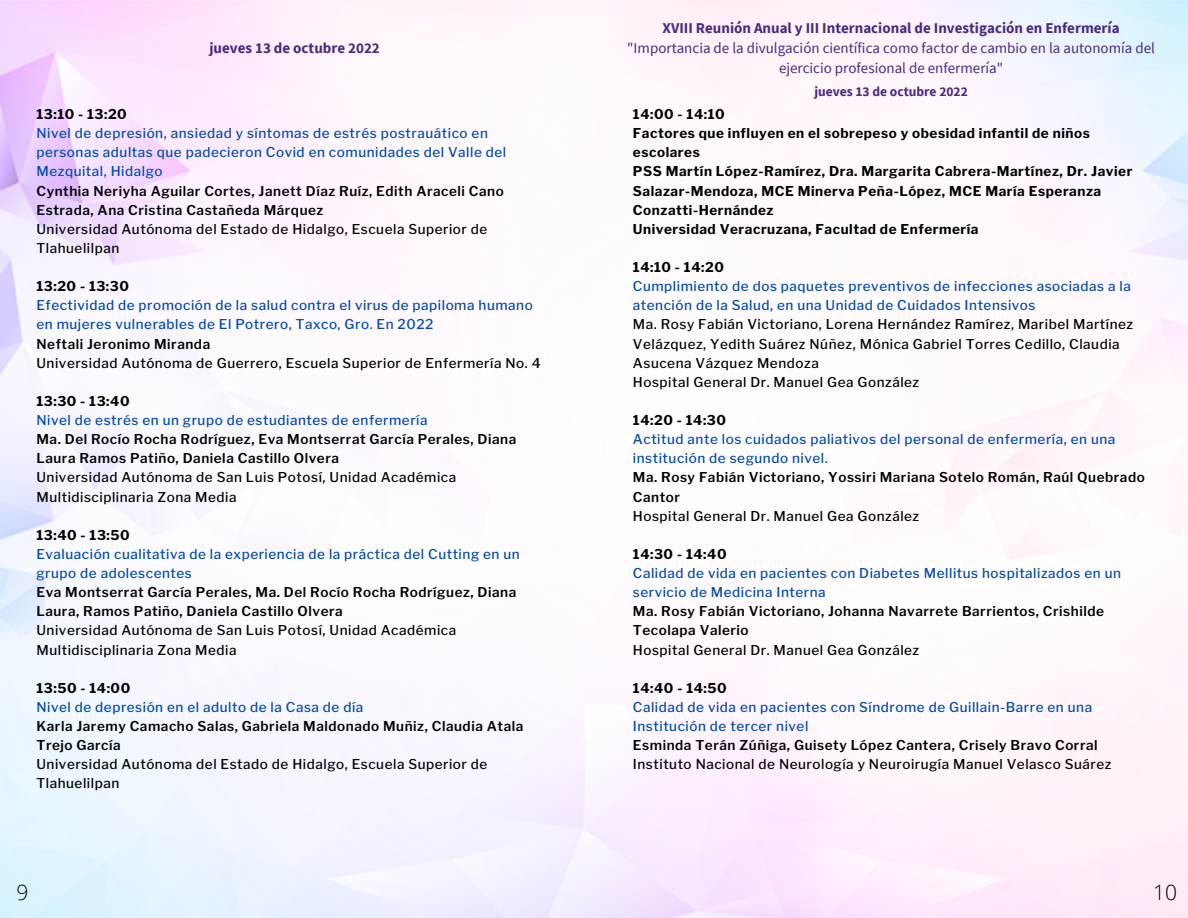
<style>
.page{position:relative;width:1188px;height:918px;background:#fff}
.page>*{position:absolute;margin:0;border:0;box-sizing:border-box;transform-origin:0 0}
.t1{font:300 21px "Open Sans";color:#000}
.t2{font:15px/20.2px "Source Sans Pro";color:#492b7f;text-align:center}
.t3{font:700 15px "Source Sans Pro";color:#492b7f}
.t4{font:500 13.5px/19.2px "Libre Franklin";letter-spacing:.04em;color:#004aad}
.t5{font:500 13.5px/19.2px "Libre Franklin";letter-spacing:.04em;color:#000}
.t6{font:600 13.5px/19.2px "Libre Franklin";letter-spacing:.04em;color:#000}
.t7{font:700 13.5px/19.2px "Libre Franklin";letter-spacing:.04em;color:#000}
.t8{font:700 13.5px "Source Sans Pro";color:#492b7f}
</style>
<div class="page">
<p class="t3" style="left:209px;top:38px;width:172px">jueves 13 de octubre 2022</p>
<p class="t7" style="left:36px;top:105px;width:92px">13:10 - 13:20</p>
<p class="t4" style="left:36px;top:124px;width:471px">Nivel de depresión, ansiedad y síntomas de estrés postrauático en personas adultas que padecieron Covid en comunidades del Valle del<br>Mezquital, Hidalgo</p>
<p class="t6" style="left:36px;top:181px;width:469px">Cynthia Neriyha Aguilar Cortes, Janett Díaz Ruíz, Edith Araceli Cano<br>Estrada, Ana Cristina Castañeda Márquez</p>
<p class="t5" style="left:36px;top:219px;width:452px">Universidad Autónoma del Estado de Hidalgo, Escuela Superior de<br>Tlahuelilpan</p>
<p class="t7" style="left:36px;top:277px;width:94px">13:20 - 13:30</p>
<p class="t4" style="left:36px;top:296px;width:498px">Efectividad de promoción de la salud contra el virus de papiloma humano en mujeres vulnerables de El Potrero, Taxco, Gro. En 2022</p>
<p class="t6" style="left:36px;top:334px;width:175px">Neftali Jeronimo Miranda</p>
<p class="t5" style="left:36px;top:353px;width:506px">Universidad Autónoma de Guerrero, Escuela Superior de Enfermería No. 4</p>
<p class="t7" style="left:36px;top:392px;width:95px">13:30 - 13:40</p>
<p class="t4" style="left:36px;top:411px;width:393px">Nivel de estrés en un grupo de estudiantes de enfermería</p>
<p class="t6" style="left:36px;top:430px;width:481px">Ma. Del Rocío Rocha Rodríguez, Eva Montserrat García Perales, Diana<br>Laura Ramos Patiño, Daniela Castillo Olvera</p>
<p class="t5" style="left:36px;top:468px;width:421px">Universidad Autónoma de San Luis Potosí, Unidad Académica<br>Multidisciplinaria Zona Media</p>
<p class="t7" style="left:36px;top:525px;width:95px">13:40 - 13:50</p>
<p class="t4" style="left:36px;top:545px;width:485px">Evaluación cualitativa de la experiencia de la práctica del Cutting en un grupo de adolescentes</p>
<p class="t6" style="left:36px;top:583px;width:481px">Eva Montserrat García Perales, Ma. Del Rocío Rocha Rodríguez, Diana<br>Laura, Ramos Patiño, Daniela Castillo Olvera</p>
<p class="t5" style="left:36px;top:621px;width:421px">Universidad Autónoma de San Luis Potosí, Unidad Académica<br>Multidisciplinaria Zona Media</p>
<p class="t7" style="left:36px;top:678px;width:95px">13:50 - 14:00</p>
<p class="t4" style="left:36px;top:698px;width:328px">Nivel de depresión en el adulto de la Casa de día</p>
<p class="t6" style="left:36px;top:717px;width:488px">Karla Jaremy Camacho Salas, Gabriela Maldonado Muñiz, Claudia Atala<br>Trejo García</p>
<p class="t5" style="left:36px;top:755px;width:452px">Universidad Autónoma del Estado de Hidalgo, Escuela Superior de<br>Tlahuelilpan</p>
<h1 class="t1" style="left:17px;top:877px;width:13px">9</h1>
<p class="t3" style="left:663px;top:18px;width:459px">XVIII Reunión Anual y III Internacional de Investigación en Enfermería</p>
<p class="t2" style="left:627px;top:37px;width:529px">"Importancia de la divulgación científica como factor de cambio en la autonomía del ejercicio profesional de enfermería"</p>
<p class="t8" style="left:814px;top:83px;width:155px">jueves 13 de octubre 2022</p>
<p class="t7" style="left:633px;top:105px;width:501px">14:00 - 14:10<br>Factores que influyen en el sobrepeso y obesidad infantil de niños escolares<br>PSS Martín López-Ramírez, Dra. Margarita Cabrera-Martínez, Dr. Javier Salazar-Mendoza, MCE Minerva Peña-López, MCE María Esperanza Conzatti-Hernández<br>Universidad Veracruzana, Facultad de Enfermería</p>
<p class="t7" style="left:633px;top:258px;width:92px">14:10 - 14:20</p>
<p class="t4" style="left:633px;top:277px;width:500px">Cumplimiento de dos paquetes preventivos de infecciones asociadas a la atención de la Salud, en una Unidad de Cuidados Intensivos</p>
<p class="t5" style="left:633px;top:315px;width:502px">Ma. Rosy Fabián Victoriano, Lorena Hernández Ramírez, Maribel Martínez Velázquez, Yedith Suárez Núñez, Mónica Gabriel Torres Cedillo, Claudia Asucena Vázquez Mendoza<br>Hospital General Dr. Manuel Gea González</p>
<p class="t7" style="left:633px;top:411px;width:95px">14:20 - 14:30</p>
<p class="t4" style="left:633px;top:430px;width:484px">Actitud ante los cuidados paliativos del personal de enfermería, en una institución de segundo nivel.</p>
<p class="t6" style="left:633px;top:468px;width:513px">Ma. Rosy Fabián Victoriano, Yossiri Mariana Sotelo Román, Raúl Quebrado<br>Cantor</p>
<p class="t5" style="left:633px;top:506px;width:288px">Hospital General Dr. Manuel Gea González</p>
<p class="t7" style="left:633px;top:545px;width:95px">14:30 - 14:40</p>
<p class="t4" style="left:633px;top:564px;width:490px">Calidad de vida en pacientes con Diabetes Mellitus hospitalizados en un servicio de Medicina Interna</p>
<p class="t6" style="left:633px;top:602px;width:473px">Ma. Rosy Fabián Victoriano, Johanna Navarrete Barrientos, Crishilde<br>Tecolapa Valerio</p>
<p class="t5" style="left:633px;top:640px;width:288px">Hospital General Dr. Manuel Gea González</p>
<p class="t7" style="left:633px;top:678px;width:95px">14:40 - 14:50</p>
<p class="t4" style="left:633px;top:698px;width:461px">Calidad de vida en pacientes con Síndrome de Guillain-Barre en una<br>Institución de tercer nivel</p>
<p class="t6" style="left:633px;top:736px;width:466px">Esminda Terán Zúñiga, Guisety López Cantera, Crisely Bravo Corral</p>
<p class="t5" style="left:633px;top:755px;width:480px">Instituto Nacional de Neurología y Neuroirugía Manuel Velasco Suárez</p>
<h1 class="t1" style="left:1153px;top:877px;width:25px">10</h1>
</div>
